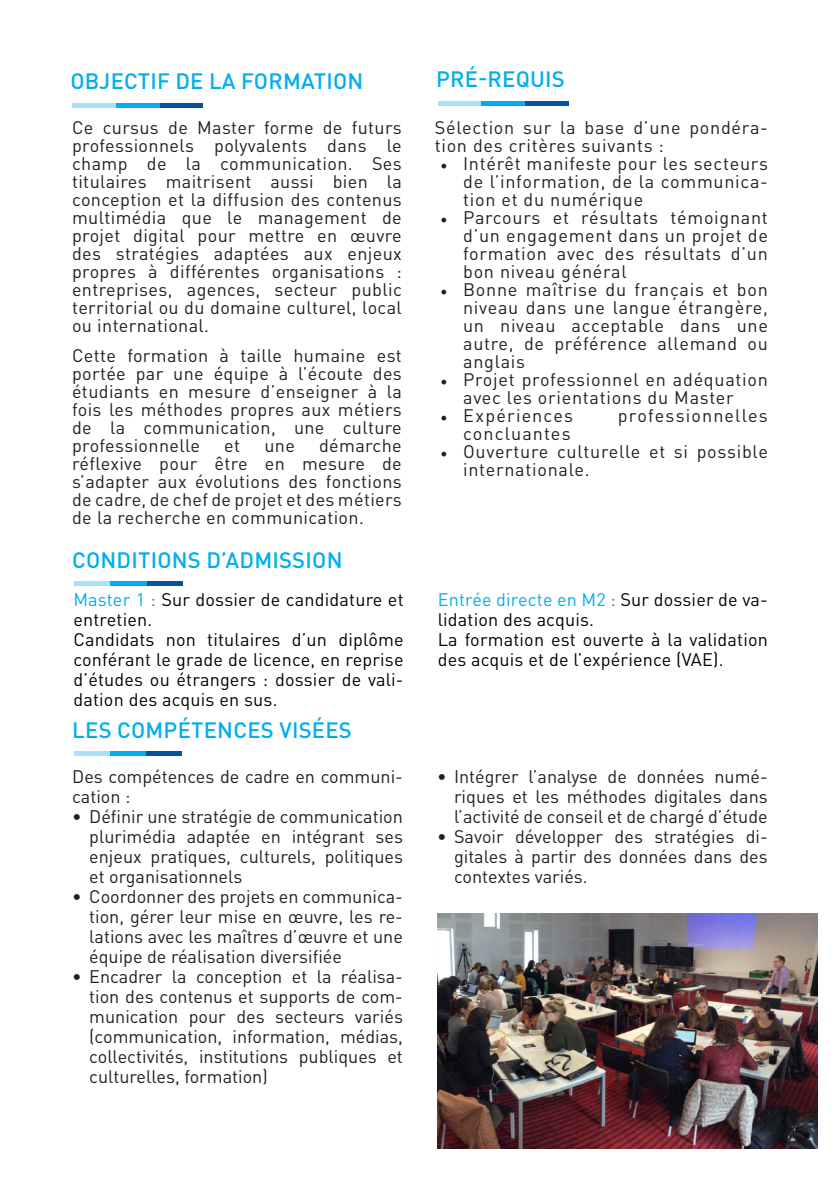
<style>
.page{position:relative;width:840px;height:1191px;background:#fff}
.page>*{position:absolute;margin:0;border:0;box-sizing:border-box;transform-origin:0 0}
.t1{font:500 22px "DIN Pro";letter-spacing:.01em;color:#00aeef}
.t2{font:18px/18px "DIN Pro";letter-spacing:.02em;color:#231f20;text-align:justify}
.t3{font:18px/20px "DIN Pro";letter-spacing:.01em;color:#000}
.t4{font:18px/18px "DIN Pro";letter-spacing:.04em;color:#231f20}
.t5{font:18px/20px "DIN Pro";color:#231f20}
.t6{font:18px "DIN Pro";letter-spacing:.06em;color:#231f20}
.t7{font:18px "DIN Pro";letter-spacing:.065em;color:#231f20}
.s1{color:#00aeef}
.s2{color:#65676a}
.s3{font-family:"Minion Pro"}
</style>
<div class="page">
<hr style="left:73px;top:103px;width:43px;height:4px;background:#aae0f9">
<hr style="left:159px;top:103px;width:44px;height:4px;background:#0153a0">
<hr style="left:116px;top:103px;width:43px;height:4px;background:#00aeef">
<div style="left:438px;top:101px;width:43px;height:5px;background:#aae0f9"></div>
<div style="left:524px;top:101px;width:44px;height:5px;background:#0153a0"></div>
<div style="left:481px;top:101px;width:43px;height:5px;background:#00aeef"></div>
<div style="left:74px;top:581px;width:36px;height:5px;background:#aae0f9"></div>
<div style="left:146px;top:581px;width:36px;height:5px;background:#0153a0"></div>
<div style="left:110px;top:581px;width:36px;height:5px;background:#00aeef"></div>
<div style="left:74px;top:751px;width:36px;height:5px;background:#aae0f9"></div>
<div style="left:146px;top:751px;width:36px;height:5px;background:#0153a0"></div>
<div style="left:110px;top:751px;width:36px;height:5px;background:#00aeef"></div>
<img style="left:437px;top:913px;width:379px;height:235px">
<p class="t1" style="left:70px;top:63px;width:294px">OBJECTIF DE LA FORMATION</p>
<p class="t1" style="left:436px;top:62px;width:130px">PRÉ-REQUIS</p>
<p class="t2" style="left:72px;top:117px;width:331px">Ce cursus de Master forme de futurs professionnels polyvalents dans le champ de la communication. Ses titulaires maitrisent aussi bien la conception et la diffusion des contenus multimédia que le management de projet digital pour mettre en œuvre des stratégies adaptées aux enjeux propres à différentes organisations : entreprises, agences, secteur public territorial ou du domaine culturel, local ou international.</p>
<p class="t2" style="left:72px;top:344px;width:331px">Cette formation à taille humaine est portée par une équipe à l’écoute des étudiants en mesure d’enseigner à la fois les méthodes propres aux métiers de la communication, une culture professionnelle</p>
<p class="t2" style="left:72px;top:434px;width:331px;text-indent:247px">démarche réflexive pour être en mesure de s’adapter aux évolutions des fonctions de cadre, de chef de projet et des métiers de la recherche en communication.</p>
<p class="t2" style="left:224px;top:434px;width:17px">et</p>
<p class="t2" style="left:264px;top:434px;width:32px">une</p>
<p class="t1" style="left:72px;top:542px;width:272px">CONDITIONS D’ADMISSION</p>
<p class="t3" style="left:73px;top:587px;width:331px"><span class="s1">Master 1</span> <span class="s2">:</span> Sur dossier de candidature et entretien.</p>
<p class="t3" style="left:73px;top:627px;width:331px;text-align:justify">Candidats non titulaires d’un diplôme conférant le grade de licence, en reprise d’études ou étrangers : dossier de vali&shy;dation des acquis en sus.</p>
<p class="t1" style="left:72px;top:712px;width:281px">LES COMPÉTENCES VISÉES</p>
<p class="t5" style="left:72px;top:764px;width:332px">Des compétences de cadre en communi&shy;cation :</p>
<p class="t2" style="left:89px;top:804px;width:315px;line-height:20px;text-indent:-17px">• Définir une stratégie de communication plurimédia adaptée en intégrant ses enjeux pratiques, culturels, politiques et organisationnels</p>
<p class="t2" style="left:89px;top:884px;width:315px;line-height:20px;text-indent:-17px">• Coordonner des projets en communica&shy;tion, gérer leur mise en œuvre, les re&shy;lations avec les maîtres d’œuvre et une équipe de réalisation diversifiée</p>
<p class="t2" style="left:89px;top:964px;width:315px;line-height:20px;text-indent:-17px">• Encadrer la conception et la réalisa&shy;tion des contenus et supports de com&shy;munication pour des secteurs variés (communication, information, médias, collectivités, institutions publiques et culturelles, formation)</p>
<p class="t4" style="left:434px;top:117px;width:334px">Sélection sur la base d’une pondéra&shy;tion des critères suivants :</p>
<p class="t2" style="left:463px;top:153px;width:306px;text-indent:-23px"><span class="s3">•</span> Intérêt manifeste pour les secteurs de l’information, de la communica&shy;tion et du numérique</p>
<p class="t2" style="left:463px;top:207px;width:306px;text-indent:-23px"><span class="s3">•</span> Parcours et résultats témoignant d’un engagement dans un projet de formation avec des résultats d’un bon niveau général</p>
<p class="t2" style="left:463px;top:279px;width:306px;text-indent:-23px"><span class="s3">•</span> Bonne maîtrise du français et bon niveau dans une langue étrangère, un niveau acceptable dans une autre, de préférence allemand ou anglais</p>
<p class="t4" style="left:463px;top:369px;width:306px;text-indent:-23px"><span class="s3">•</span> Projet professionnel en adéquation avec les orientations du Master</p>
<p class="t7" style="left:440px;top:402px;width:134px"><span class="s3">•</span> Expériences</p>
<p class="t6" style="left:617px;top:402px;width:151px">professionnelles</p>
<p class="t6" style="left:463px;top:420px;width:109px">concluantes</p>
<p class="t4" style="left:463px;top:441px;width:306px;text-indent:-23px"><span class="s3">•</span> Ouverture culturelle et si possible internationale.</p>
<p class="t3" style="left:437px;top:587px;width:331px"><span class="s1">Entrée directe en M2</span> <span class="s2">:</span> Sur dossier de va&shy;lidation des acquis.</p>
<p class="t3" style="left:437px;top:627px;width:331px">La formation est ouverte à la validation des acquis et de l’expérience (VAE).</p>
<p class="t2" style="left:454px;top:764px;width:315px;line-height:20px;text-indent:-17px">• Intégrer l’analyse de données numé&shy;riques et les méthodes digitales dans l’activité de conseil et de chargé d’étude</p>
<p class="t2" style="left:454px;top:824px;width:315px;line-height:20px;text-indent:-17px">• Savoir développer des stratégies di&shy;gitales à partir des données dans des contextes variés.</p>
</div>
